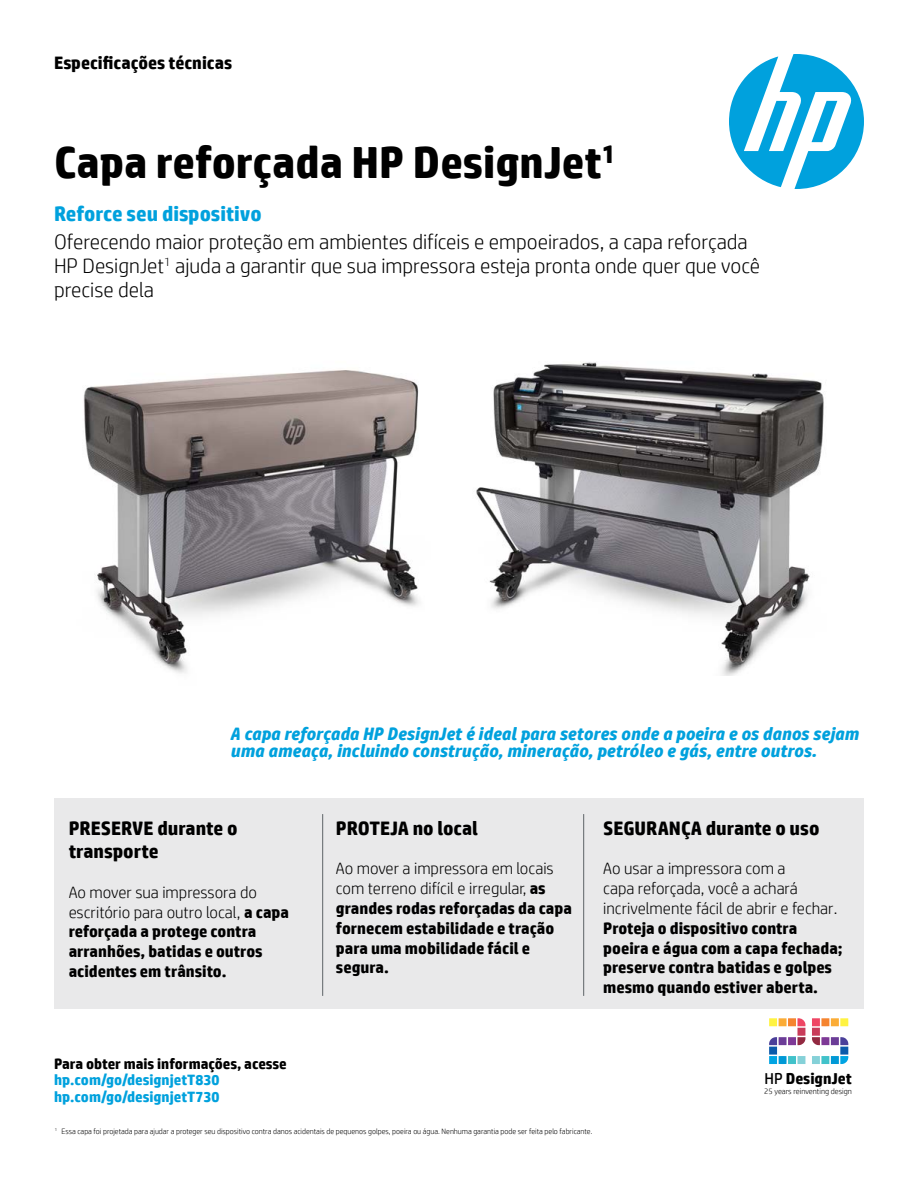
<style>
.page{position:relative;width:918px;height:1188px;background:#fff}
.page>*{position:absolute;margin:0;border:0;box-sizing:border-box;transform-origin:0 0}
.Cover_headline_30_32{font:700 45px "HP Simplified";color:#000}
.Cover_subhead_14_16{font:300 21px/24px "HP Simplified";color:#000}
.Cover_subhead_14_16-2{font:700 21px "HP Simplified";color:#00a1dd}
.Body_header_bold{font:700 19.5px/23.4px "HP Simplified";color:#000}
.call_to_action{font:italic 700 18px/16.5px "HP Simplified";color:#00a1dd}
.Document_type_for_30{font:700 18px "HP Simplified";color:#000}
.Bullet{font:700 16.5px/19.8px "HP Simplified";color:#000}
.t1{font:700 15.75px "HP Simplified";color:#000}
.call_to_action-2{font:700 15px "HP Simplified";color:#00a1dd}
.call_to_action-3{font:700 15px "HP Simplified";letter-spacing:-.005em;color:#000}
.t2{font:300 7.95px "HP Simplified";color:#000}
.footnotes_6{font:300 7.8px "HP Simplified";color:#000}
.s1{font-weight:300}
.s2{font-weight:400}
</style>
<div class="page">
<img style="left:476px;top:362px;width:348px;height:314px">
<img style="left:83px;top:370px;width:336px;height:303px">
<div style="left:54px;top:799px;width:810px;height:210px;background:#e6e7e8"></div>
<hr style="left:322px;top:814px;width:1px;height:182px;background:#5e6468">
<hr style="left:583px;top:814px;width:1px;height:182px;background:#5e6468">
<svg style="left:729px;top:54px;width:135px;height:135px"></svg>
<svg style="left:812px;top:1018px;width:37px;height:46px"></svg>
<svg style="left:769px;top:1018px;width:36px;height:46px"></svg>
<p class="Document_type_for_30" style="left:54px;top:51px;width:180px">Especificações técnicas</p>
<p class="Cover_headline_30_32" style="left:54px;top:133px;width:564px">Capa reforçada HP DesignJet<sup>1</sup></p>
<p class="Cover_subhead_14_16-2" style="left:54px;top:200px;width:209px">Reforce seu dispositivo</p>
<p class="Cover_subhead_14_16" style="left:54px;top:229px;width:708px">Oferecendo maior proteção em ambientes difíceis e empoeirados, a capa reforçada<br>HP DesignJet<sup>1</sup> ajuda a garantir que sua impressora esteja pronta onde quer que você precise dela</p>
<p class="call_to_action" style="left:230px;top:726px;width:630px">A capa reforçada HP DesignJet é ideal para setores onde a poeira e os danos sejam uma ameaça, incluindo construção, mineração, petróleo e gás, entre outros.</p>
<p class="Body_header_bold" style="left:69px;top:816px;width:170px">PRESERVE durante o transporte</p>
<p class="Bullet" style="left:69px;top:882px;width:222px"><span class="s1">Ao mover sua impressora do escritório para outro local,</span> a capa reforçada a protege contra arranhões, batidas e outros acidentes em trânsito.</p>
<p class="Body_header_bold" style="left:336px;top:816px;width:144px">PROTEJA no local</p>
<p class="Bullet" style="left:336px;top:859px;width:237px"><span class="s1">Ao mover a impressora em locais com terreno difícil e irregular,</span> as grandes rodas reforçadas da capa fornecem estabilidade e tração para uma mobilidade fácil e segura.</p>
<p class="Body_header_bold" style="left:603px;top:816px;width:218px">SEGURANÇA durante o uso</p>
<p class="Bullet" style="left:603px;top:859px;width:241px"><span class="s1">Ao usar a impressora com a<br>capa reforçada, você a achará incrivelmente fácil de abrir e fechar.<br></span>Proteja o dispositivo contra poeira e água com a capa fechada; preserve contra batidas e golpes mesmo quando estiver aberta.</p>
<p class="call_to_action-3" style="left:54px;top:1054px;width:234px">Para obter mais informações, acesse</p>
<p class="call_to_action-2" style="left:54px;top:1070px;width:167px">hp.com/go/designjetT830</p>
<p class="call_to_action-2" style="left:54px;top:1087px;width:167px">hp.com/go/designjetT730</p>
<p class="footnotes_6" style="left:55px;top:1126px;width:539px"><sup>1</sup> Essa capa foi projetada para ajudar a proteger seu dispositivo contra danos acidentais de pequenos golpes, poeira ou água. Nenhuma garantia pode ser feita pelo fabricante.</p>
<p class="t1" style="left:764px;top:1068px;width:89px"><span class="s2">HP</span> DesignJet</p>
<p class="t2" style="left:764px;top:1086px;width:89px">25 years reinventing design</p>
</div>
